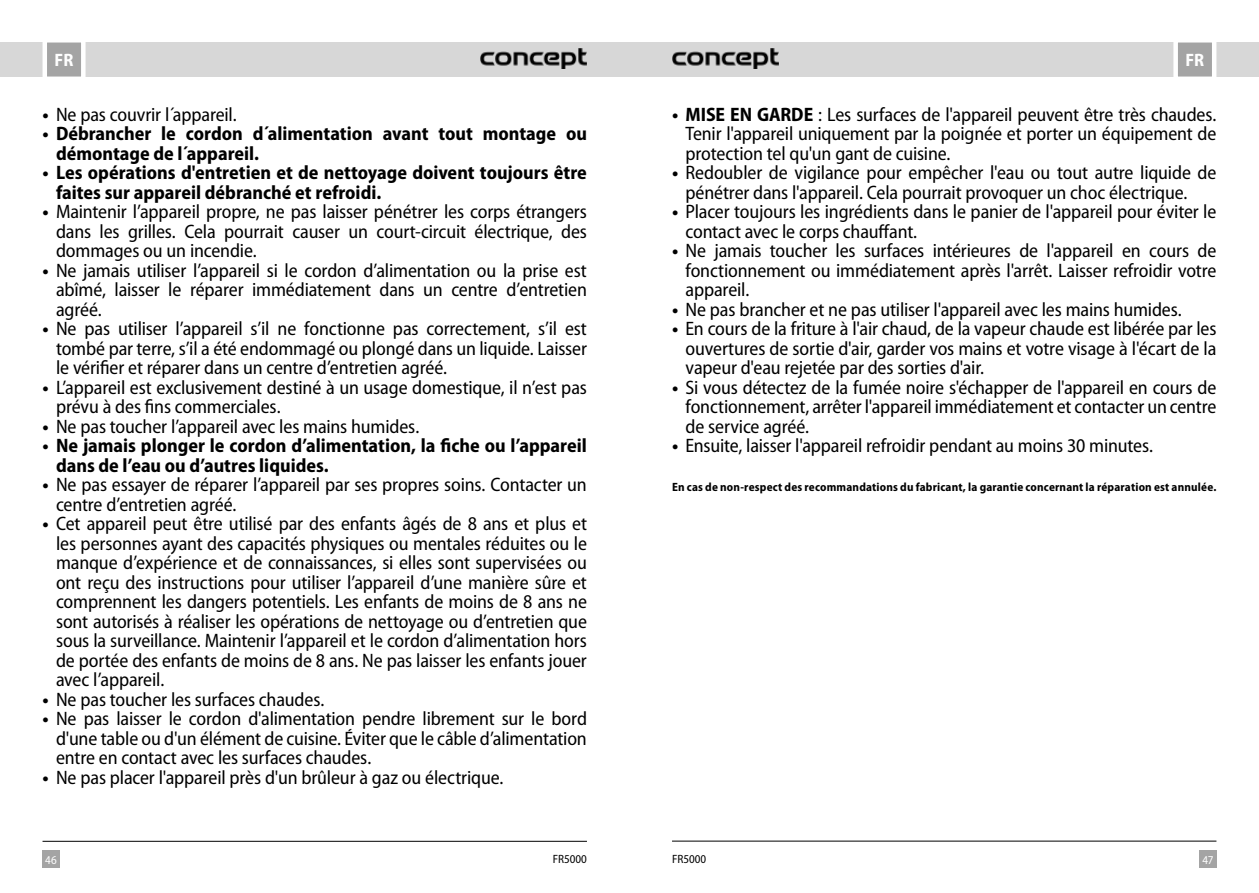
<style>
.page{position:relative;width:1259px;height:893px;background:#fff}
.page>*{position:absolute;margin:0;border:0;box-sizing:border-box;transform-origin:0 0}
.t1{font:semi-condensed 19.5px/19.5px "Myriad Pro";letter-spacing:-.01em;color:#000;text-align:justify}
.t2{font:700 semi-condensed 19.5px/19.5px "Myriad Pro";color:#000}
.t3{font:700 semi-condensed 18px "Myriad Pro";color:#fff}
.t4{font:700 semi-condensed 12px "Myriad Pro";letter-spacing:.015em;color:#000}
.t5{font:semi-condensed 12px "Myriad Pro";color:#000}
.t6{font:semi-condensed 12px "Myriad Pro";color:#fff}
.s1{font-weight:700}
</style>
<div class="page">
<div style="left:629px;top:43px;width:630px;height:34px;background:#d7d7d7"></div>
<div style="left:0;top:43px;width:629px;height:34px;background:#d7d7d7"></div>
<div style="left:43px;top:850px;width:17px;height:17px;background:#a4a4a4"></div>
<div style="left:1199px;top:850px;width:17px;height:17px;background:#a4a4a4"></div>
<svg style="left:1171px;top:42px;width:47px;height:35px;background:#bbb"></svg>
<svg style="left:40px;top:42px;width:48px;height:35px;background:#bcbcbc"></svg>
<hr style="left:672px;top:841px;width:544px;height:1px;background:#000">
<hr style="left:43px;top:841px;width:544px;height:1px;background:#000">
<img style="left:480px;top:48px;width:107px;height:21px">
<img style="left:672px;top:48px;width:106px;height:21px">
<p class="t3" style="left:55px;top:50px;width:20px">FR</p>
<p class="t3" style="left:1185px;top:50px;width:20px">FR</p>
<p class="t1" style="left:43px;top:105px;width:196px"><span class="s1">•</span> Ne pas couvrir l´appareil.</p>
<p class="t2" style="left:56px;top:124px;width:532px;text-indent:-13px">• Débrancher le cordon d´alimentation avant tout montage ou démontage de l´appareil.</p>
<p class="t2" style="left:56px;top:163px;width:532px;text-indent:-13px">• Les opérations d'entretien et de nettoyage doivent toujours être faites sur appareil débranché et refroidi.</p>
<p class="t1" style="left:56px;top:203px;width:532px;text-indent:-13px"><span class="s1">•</span> Maintenir l’appareil propre, ne pas laisser pénétrer les corps étrangers dans les grilles. Cela pourrait causer un court-circuit électrique, des dommages ou un incendie.</p>
<p class="t1" style="left:56px;top:261px;width:532px;text-indent:-13px"><span class="s1">•</span> Ne jamais utiliser l’appareil si le cordon d’alimentation ou la prise est abîmé, laisser le réparer immédiatement dans un centre d’entretien agréé.</p>
<p class="t1" style="left:56px;top:320px;width:532px;text-indent:-13px"><span class="s1">•</span> Ne pas utiliser l’appareil s’il ne fonctionne pas correctement, s’il est tombé par terre, s’il a été endommagé ou plongé dans un liquide. Laisser le vérifier et réparer dans un centre d’entretien agréé.</p>
<p class="t1" style="left:56px;top:378px;width:532px;text-indent:-13px"><span class="s1">•</span> L’appareil est exclusivement destiné à un usage domestique, il n’est pas prévu à des fins commerciales.</p>
<p class="t1" style="left:43px;top:417px;width:378px"><span class="s1">•</span> Ne pas toucher l’appareil avec les mains humides.</p>
<p class="t2" style="left:56px;top:436px;width:532px;text-indent:-13px">• Ne jamais plonger le cordon d’alimentation, la fiche ou l’appareil dans de l’eau ou d’autres liquides.</p>
<p class="t1" style="left:56px;top:476px;width:532px;text-indent:-13px"><span class="s1">•</span> Ne pas essayer de réparer l’appareil par ses propres soins. Contacter un centre d’entretien agréé.</p>
<p class="t1" style="left:56px;top:515px;width:532px;text-indent:-13px"><span class="s1">•</span> Cet appareil peut être utilisé par des enfants âgés de 8 ans et plus et les personnes ayant des capacités physiques ou mentales réduites ou le manque d’expérience et de connaissances, si elles sont supervisées ou ont reçu des instructions pour utiliser l’appareil d’une manière sûre et comprennent les dangers potentiels. Les enfants de moins de 8 ans ne sont autorisés à réaliser les opérations de nettoyage ou d’entretien que sous la surveillance. Maintenir l’appareil et le cordon d’alimentation hors de portée des enfants de moins de 8 ans. Ne pas laisser les enfants jouer avec l’appareil.</p>
<p class="t1" style="left:43px;top:690px;width:283px"><span class="s1">•</span> Ne pas toucher les surfaces chaudes.</p>
<p class="t1" style="left:56px;top:710px;width:532px;text-indent:-13px"><span class="s1">•</span> Ne pas laisser le cordon d'alimentation pendre librement sur le bord d'une table ou d'un élément de cuisine. Éviter que le câble d’alimentation entre en contact avec les surfaces chaudes.</p>
<p class="t1" style="left:43px;top:768px;width:462px"><span class="s1">•</span> Ne pas placer l'appareil près d'un brûleur à gaz ou électrique.</p>
<p class="t1" style="left:685px;top:105px;width:532px;text-indent:-13px"><span class="s1">• MISE EN GARDE</span> : Les surfaces de l'appareil peuvent être très chaudes.<br>Tenir l'appareil uniquement par la poignée et porter un équipement de protection tel qu'un gant de cuisine.</p>
<p class="t1" style="left:685px;top:164px;width:532px;text-indent:-13px"><span class="s1">•</span> Redoubler de vigilance pour empêcher l'eau ou tout autre liquide de pénétrer dans l'appareil. Cela pourrait provoquer un choc électrique.</p>
<p class="t1" style="left:685px;top:203px;width:532px;text-indent:-13px"><span class="s1">•</span> Placer toujours les ingrédients dans le panier de l'appareil pour éviter le contact avec le corps chauffant.</p>
<p class="t1" style="left:685px;top:242px;width:532px;text-indent:-13px"><span class="s1">•</span> Ne jamais toucher les surfaces intérieures de l'appareil en cours de fonctionnement ou immédiatement après l'arrêt. Laisser refroidir votre appareil.</p>
<p class="t1" style="left:672px;top:300px;width:511px"><span class="s1">•</span> Ne pas brancher et ne pas utiliser l'appareil avec les mains humides.</p>
<p class="t1" style="left:685px;top:320px;width:532px;text-indent:-13px"><span class="s1">•</span> En cours de la friture à l'air chaud, de la vapeur chaude est libérée par les ouvertures de sortie d'air, garder vos mains et votre visage à l'écart de la vapeur d'eau rejetée par des sorties d'air.</p>
<p class="t1" style="left:685px;top:378px;width:532px;text-indent:-13px"><span class="s1">•</span> Si vous détectez de la fumée noire s'échapper de l'appareil en cours de fonctionnement, arrêter l'appareil immédiatement et contacter un centre de service agréé.</p>
<p class="t1" style="left:672px;top:437px;width:482px"><span class="s1">•</span> Ensuite, laisser l'appareil refroidir pendant au moins 30 minutes.</p>
<p class="t4" style="left:672px;top:481px;width:546px">En cas de non-respect des recommandations du fabricant, la garantie concernant la réparation est annulée.</p>
<p class="t6" style="left:45px;top:853px;width:13px">46</p>
<p class="t5" style="left:553px;top:852px;width:36px">FR5000</p>
<p class="t5" style="left:672px;top:852px;width:36px">FR5000</p>
<p class="t6" style="left:1202px;top:853px;width:13px">47</p>
</div>
